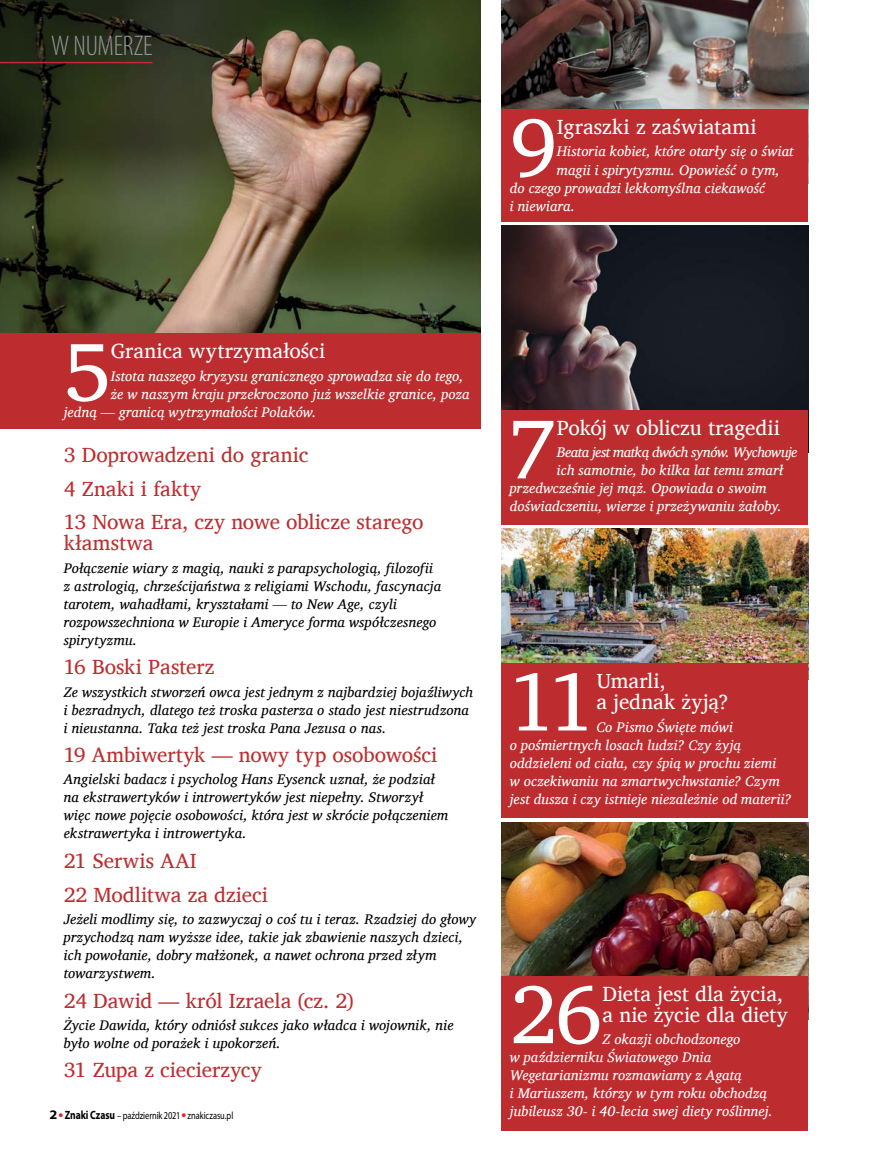
<style>
.page{position:relative;width:872px;height:1149px;background:#fff}
.page>*{position:absolute;margin:0;border:0;box-sizing:border-box;transform-origin:0 0}
._34__Spis_Tytuł_inve{font:83.55px "Charis SIL";color:#fff}
._71__pagina_lewa_ZC{font:300 condensed 28.5px "Myriad Pro";letter-spacing:-.01em;color:#939598}
._32__Spis_Tytuł_ZC{font:21px/21px "Charis SIL";color:#bd2d2f}
._34__Spis_Tytuł_inve-2{font:21px/21px "Charis SIL";color:#fff}
._31__Spis_tp_ZC{font:italic 14.25px/18px "Charis SIL";letter-spacing:.015em;color:#000}
._33__Spis_tp_inverse{font:italic 14.25px/18px "Charis SIL";letter-spacing:.01em;color:#fff}
._33__Spis_tp_inverse-2{font:italic 14.25px "Charis SIL";letter-spacing:-.035em;color:#fff}
.t1{font:700 13.05px "Myriad Pro";color:#000;scale:1.1 1}
.t2{font:10.5px "Myriad Pro";letter-spacing:-.005em;color:#000;scale:.8 1}
.s1{color:#ed1d24}
.s2{font-weight:700;font-size:12px}
</style>
<div class="page">
<img style="left:501px;top:822px;width:307px;height:153px">
<img style="left:501px;top:226px;width:307px;height:184px">
<img style="left:501px;top:0;width:307px;height:109px">
<img style="left:0;top:0;width:480px;height:333px">
<div style="left:0;top:333px;width:480px;height:96px;background:#bd2d2f"></div>
<div style="left:501px;top:109px;width:307px;height:112px;background:#bd2d2f"></div>
<div style="left:501px;top:410px;width:307px;height:114px;background:#bd2d2f"></div>
<div style="left:501px;top:975px;width:307px;height:154px;background:#bd2d2f"></div>
<hr style="left:0;top:62px;width:153px;height:1px;background:#bd2d2f">
<img style="left:501px;top:528px;width:307px;height:135px">
<div style="left:501px;top:663px;width:307px;height:154px;background:#bd2d2f"></div>
<p class="_71__pagina_lewa_ZC" style="left:51px;top:29px;width:103px">W NUMERZE</p>
<p class="_34__Spis_Tytuł_inve" style="left:510px;top:98px;width:49px">9</p>
<p class="_34__Spis_Tytuł_inve-2" style="left:557px;top:116px;width:201px">Igraszki z zaświatami</p>
<p class="_33__Spis_tp_inverse" style="left:557px;top:142px;width:238px">Historia kobiet, które otarły się o świat</p>
<p class="_33__Spis_tp_inverse" style="left:557px;top:160px;width:224px">magii i spirytyzmu. Opowieść o tym,</p>
<p class="_33__Spis_tp_inverse" style="left:510px;top:178px;width:257px">do czego prowadzi lekkomyślna ciekawość</p>
<p class="_33__Spis_tp_inverse" style="left:510px;top:196px;width:67px">i niewiara.</p>
<p class="_34__Spis_Tytuł_inve" style="left:64px;top:322px;width:49px">5</p>
<p class="_34__Spis_Tytuł_inve-2" style="left:111px;top:340px;width:216px">Granica wytrzymałości</p>
<p class="_33__Spis_tp_inverse" style="left:111px;top:366px;width:354px">Istota naszego kryzysu granicznego sprowadza się do tego,</p>
<p class="_33__Spis_tp_inverse" style="left:111px;top:384px;width:360px">że w naszym kraju przekroczono już wszelkie granice, poza</p>
<p class="_33__Spis_tp_inverse" style="left:64px;top:402px;width:254px">jedną — granicą wytrzymałości Polaków.</p>
<p class="_32__Spis_Tytuł_ZC" style="left:64px;top:444px;width:246px">3 Doprowadzeni do granic</p>
<p class="_32__Spis_Tytuł_ZC" style="left:64px;top:478px;width:139px">4 Znaki i fakty</p>
<p class="_32__Spis_Tytuł_ZC" style="left:64px;top:511px;width:361px">13 Nowa Era, czy nowe oblicze starego kłamstwa</p>
<p class="_31__Spis_tp_ZC" style="left:64px;top:558px;width:379px">Połączenie wiary z magią, nauki z parapsychologią, filozofii z astrologią, chrześcijaństwa z religiami Wschodu, fascynacja tarotem, wahadłami, kryształami — to New Age, czyli rozpowszechniona w Europie i Ameryce forma współczesnego spirytyzmu.</p>
<p class="_32__Spis_Tytuł_ZC" style="left:64px;top:656px;width:152px">16 Boski Pasterz</p>
<p class="_31__Spis_tp_ZC" style="left:64px;top:682px;width:411px">Ze wszystkich stworzeń owca jest jednym z najbardziej bojaźliwych i bezradnych, dlatego też troska pasterza o stado jest niestrudzona i nieustanna. Taka też jest troska Pana Jezusa o nas.</p>
<p class="_32__Spis_Tytuł_ZC" style="left:64px;top:744px;width:375px">19 Ambiwertyk — nowy typ osobowości</p>
<p class="_31__Spis_tp_ZC" style="left:64px;top:770px;width:386px">Angielski badacz i psycholog Hans Eysenck uznał, że podział na ekstrawertyków i introwertyków jest niepełny. Stworzył więc nowe pojęcie osobowości, która jest w skrócie połączeniem ekstrawertyka i introwertyka.</p>
<p class="_32__Spis_Tytuł_ZC" style="left:64px;top:850px;width:134px">21 Serwis AAI</p>
<p class="_32__Spis_Tytuł_ZC" style="left:64px;top:883px;width:206px">22 Modlitwa za dzieci</p>
<p class="_31__Spis_tp_ZC" style="left:64px;top:909px;width:414px">Jeżeli modlimy się, to zazwyczaj o coś tu i teraz. Rzadziej do głowy przychodzą nam wyższe idee, takie jak zbawienie naszych dzieci, ich powołanie, dobry małżonek, a nawet ochrona przed złym towarzystwem.</p>
<p class="_32__Spis_Tytuł_ZC" style="left:64px;top:989px;width:292px">24 Dawid — król Izraela (cz. 2)</p>
<p class="_31__Spis_tp_ZC" style="left:64px;top:1015px;width:391px">Życie Dawida, który odniósł sukces jako władca i wojownik, nie było wolne od porażek i upokorzeń.</p>
<p class="_32__Spis_Tytuł_ZC" style="left:64px;top:1059px;width:200px">31 Zupa z ciecierzycy</p>
<p class="t1" style="left:50px;top:1105px;width:9px">2</p>
<p class="t2" style="left:59px;top:1108px;width:220px"><span class="s1">●</span> <span class="s2">Znaki Czasu</span> – październik 2021 <span class="s1">●</span> znakiczasu.pl</p>
<p class="_34__Spis_Tytuł_inve" style="left:510px;top:399px;width:49px">7</p>
<p class="_34__Spis_Tytuł_inve-2" style="left:557px;top:417px;width:225px">Pokój w obliczu tragedii</p>
<p class="_33__Spis_tp_inverse-2" style="left:557px;top:444px;width:242px">Beata jest matką dwóch synów. Wychowuje</p>
<p class="_33__Spis_tp_inverse" style="left:557px;top:461px;width:228px">ich samotnie, bo kilka lat temu zmarł</p>
<p class="_33__Spis_tp_inverse" style="left:510px;top:479px;width:258px">przedwcześnie jej mąż. Opowiada o swoim</p>
<p class="_33__Spis_tp_inverse" style="left:510px;top:497px;width:273px">doświadczeniu, wierze i przeżywaniu żałoby.</p>
<p class="_34__Spis_Tytuł_inve" style="left:510px;top:652px;width:88px">11</p>
<p class="_34__Spis_Tytuł_inve-2" style="left:596px;top:670px;width:134px">Umarli,<br>a jednak żyją?</p>
<p class="_33__Spis_tp_inverse" style="left:510px;top:717px;width:283px;text-indent:87px">Co Pismo Święte mówi<br>o pośmiertnych losach ludzi? Czy żyją oddzieleni od ciała, czy śpią w prochu ziemi<br>w oczekiwaniu na zmartwychwstanie? Czym jest dusza i czy istnieje niezależnie od materii?</p>
<p class="_34__Spis_Tytuł_inve" style="left:510px;top:965px;width:94px">26</p>
<p class="_34__Spis_Tytuł_inve-2" style="left:602px;top:983px;width:187px">Dieta jest dla życia, a nie życie dla diety</p>
<p class="_33__Spis_tp_inverse" style="left:510px;top:1030px;width:264px;text-indent:93px">Z okazji obchodzonego<br>w październiku Światowego Dnia Wegetarianizmu rozmawiamy z Agatą<br>i Mariuszem, którzy w tym roku obchodzą jubileusz 30- i 40-lecia swej diety roślinnej.</p>
</div>
